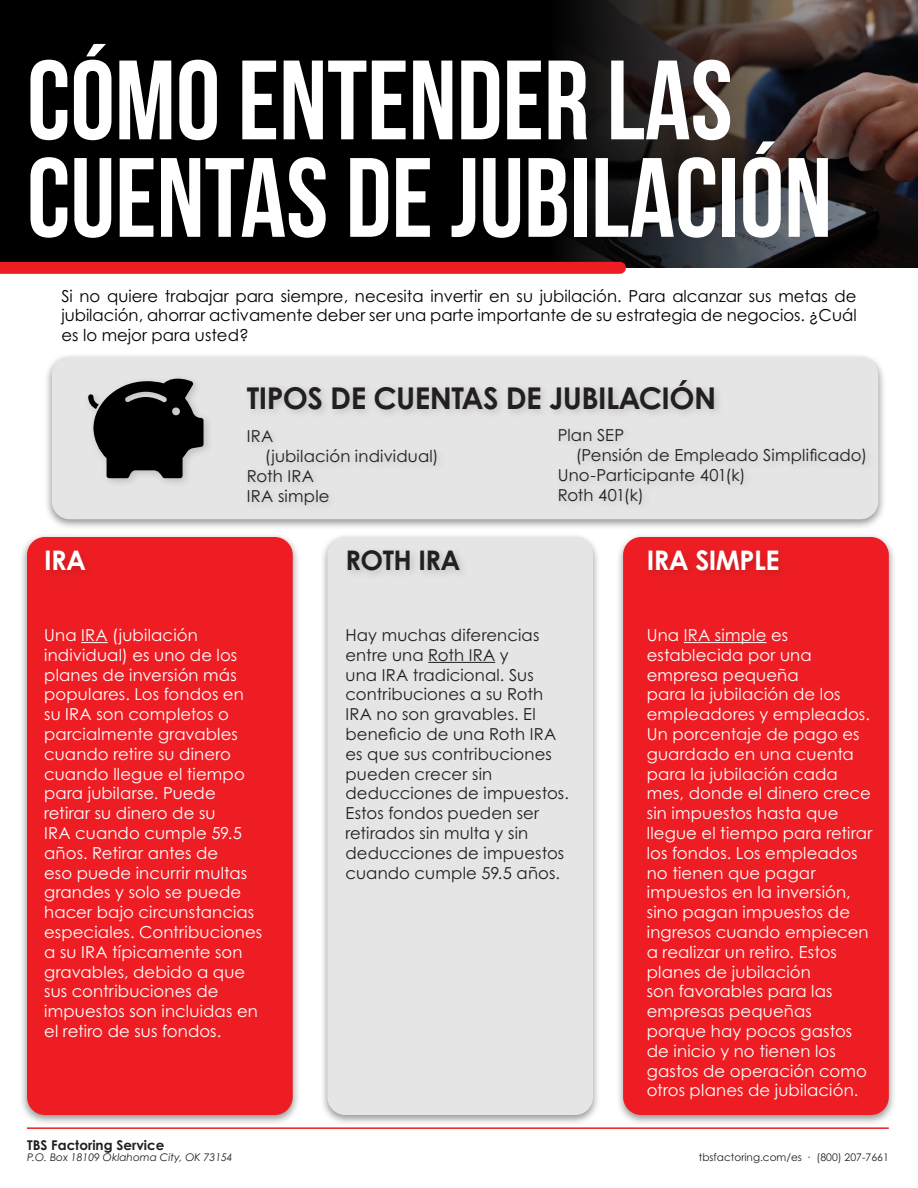
<style>
.page{position:relative;width:918px;height:1188px;background:#fff}
.page>*{position:absolute;margin:0;border:0;box-sizing:border-box;transform-origin:0 0}
.t1{font:112.5px/97.5px "Bebas Neue";color:#fff}
.t2{font:700 30px "Century Gothic Pro";letter-spacing:-.02em;color:#231f20}
.t3{font:700 27px "Century Gothic Pro";letter-spacing:-.02em;color:#fff}
.t4{font:700 27px "Century Gothic Pro";letter-spacing:-.02em;color:#231f20}
.t5{font:16.5px/19.8px "Century Gothic Pro";letter-spacing:.01em;color:#fff}
.t6{font:16.5px/19.8px "Century Gothic Pro";letter-spacing:.01em;color:#231f20}
.t7{font:16.5px/19.8px "Century Gothic Pro";color:#000;text-align:justify}
.t8{font:700 13.5px "Century Gothic Pro";color:#231f20}
.t9{font:10.5px "Century Gothic Pro";color:#231f20}
.t10{font:italic 10.5px "Century Gothic Pro";color:#231f20}
</style>
<div class="page">
<svg style="left:0;top:0;width:918px;height:268px;fill:#000"></svg>
<div style="left:0;top:262px;width:620px;height:12px;background:#ee1d23"></div>
<div style="left:19px;top:533px;width:281px;height:593px;background:#231f20;opacity:.48"></div>
<div style="left:27px;top:537px;width:266px;height:578px;background:#ee1d23;border-radius:18px"></div>
<div style="left:320px;top:532px;width:281px;height:594px;background:#231f20;opacity:.48"></div>
<div style="left:327px;top:537px;width:266px;height:578px;background:#e5e5e5;border-radius:18px"></div>
<div style="left:44px;top:352px;width:842px;height:178px;background:#231f20;opacity:.48"></div>
<div style="left:52px;top:357px;width:826px;height:162px;background:#e5e5e5;border-radius:18px"></div>
<div style="left:615px;top:532px;width:282px;height:594px;background:#231f20;opacity:.48"></div>
<div style="left:623px;top:537px;width:266px;height:578px;background:#ee1d23;border-radius:18px"></div>
<div style="left:41px;top:546px;width:54px;height:35px;background:#231f20;opacity:.2"></div>
<div style="left:554px;top:424px;width:321px;height:89px;background:#e5e5e5"></div>
<div style="left:343px;top:546px;width:126px;height:35px;background:#231f20;opacity:.2"></div>
<div style="left:243px;top:375px;width:481px;height:45px;background:#231f20;opacity:.2"></div>
<div style="left:644px;top:546px;width:144px;height:35px;background:#231f20;opacity:.2"></div>
<svg style="left:81px;top:642px;width:27px;height:1px"></svg>
<hr style="left:428px;top:662px;width:67px;height:1px;background:#231f20">
<hr style="left:684px;top:642px;width:83px;height:1px;background:#fff">
<div style="left:84px;top:374px;width:130px;height:115px;background:#231f20;opacity:.2"></div>
<svg style="left:88px;top:374px;width:116px;height:104px"></svg>
<hr style="left:27px;top:1127px;width:862px;height:2px;background:#ee1d23">
<p class="t1" style="left:27px;top:50px;width:807px">CÓMO ENTENDER LAS<br>CUENTAS DE JUBILACIÓN</p>
<p class="t7" style="left:61px;top:286px;width:797px">Si no quiere trabajar para siempre, necesita invertir en su jubilación. Para alcanzar sus metas de jubilación, ahorrar activamente deber ser una parte importante de su estrategia de negocios. ¿Cuál es lo mejor para usted?</p>
<p class="t2" style="left:247px;top:379px;width:471px">TIPOS DE CUENTAS DE JUBILACIÓN</p>
<p class="t3" style="left:44px;top:544px;width:44px">IRA</p>
<p class="t6" style="left:247px;top:426px;width:28px">IRA</p>
<p class="t6" style="left:265px;top:446px;width:175px">(jubilación individual)</p>
<p class="t6" style="left:247px;top:466px;width:69px">Roth IRA</p>
<p class="t6" style="left:247px;top:486px;width:84px">IRA simple</p>
<p class="t4" style="left:345px;top:544px;width:117px">ROTH IRA</p>
<p class="t6" style="left:558px;top:425px;width:68px">Plan SEP</p>
<p class="t6" style="left:576px;top:445px;width:293px">(Pensión de Empleado Simplificado)</p>
<p class="t6" style="left:558px;top:465px;width:189px">Uno-Participante 401(k)</p>
<p class="t6" style="left:558px;top:485px;width:88px">Roth 401(k)</p>
<p class="t3" style="left:647px;top:544px;width:134px">IRA SIMPLE</p>
<p class="t5" style="left:44px;top:625px;width:220px">Una IRA (jubilación individual) es uno de los planes de inversión más populares. Los fondos en su IRA son completos o parcialmente gravables cuando retire su dinero cuando llegue el tiempo para jubilarse. Puede retirar su dinero de su<br>IRA cuando cumple 59.5 años. Retirar antes de<br>eso puede incurrir multas grandes y solo se puede hacer bajo circunstancias especiales. Contribuciones a su IRA típicamente son gravables, debido a que sus contribuciones de impuestos son incluidas en el retiro de sus fondos.</p>
<p class="t6" style="left:345px;top:625px;width:225px">Hay muchas diferencias entre una Roth IRA y<br>una IRA tradicional. Sus contribuciones a su Roth<br>IRA no son gravables. El beneficio de una Roth IRA es que sus contribuciones pueden crecer sin deducciones de impuestos.<br>Estos fondos pueden ser retirados sin multa y sin deducciones de impuestos cuando cumple 59.5 años.</p>
<p class="t5" style="left:647px;top:625px;width:227px">Una IRA simple es establecida por una empresa pequeña<br>para la jubilación de los empleadores y empleados.<br>Un porcentaje de pago es guardado en una cuenta para la jubilación cada mes, donde el dinero crece sin impuestos hasta que llegue el tiempo para retirar los fondos. Los empleados no tienen que pagar impuestos en la inversión, sino pagan impuestos de ingresos cuando empiecen a realizar un retiro. Estos planes de jubilación<br>son favorables para las empresas pequeñas porque hay pocos gastos de inicio y no tienen los gastos de operación como otros planes de jubilación.</p>
<p class="t8" style="left:27px;top:1137px;width:139px">TBS Factoring Service</p>
<p class="t10" style="left:27px;top:1151px;width:207px">P.O. Box 18109 Oklahoma City, OK 73154</p>
<p class="t9" style="left:699px;top:1151px;width:191px">tbsfactoring.com/es · (800) 207-7661</p>
</div>
